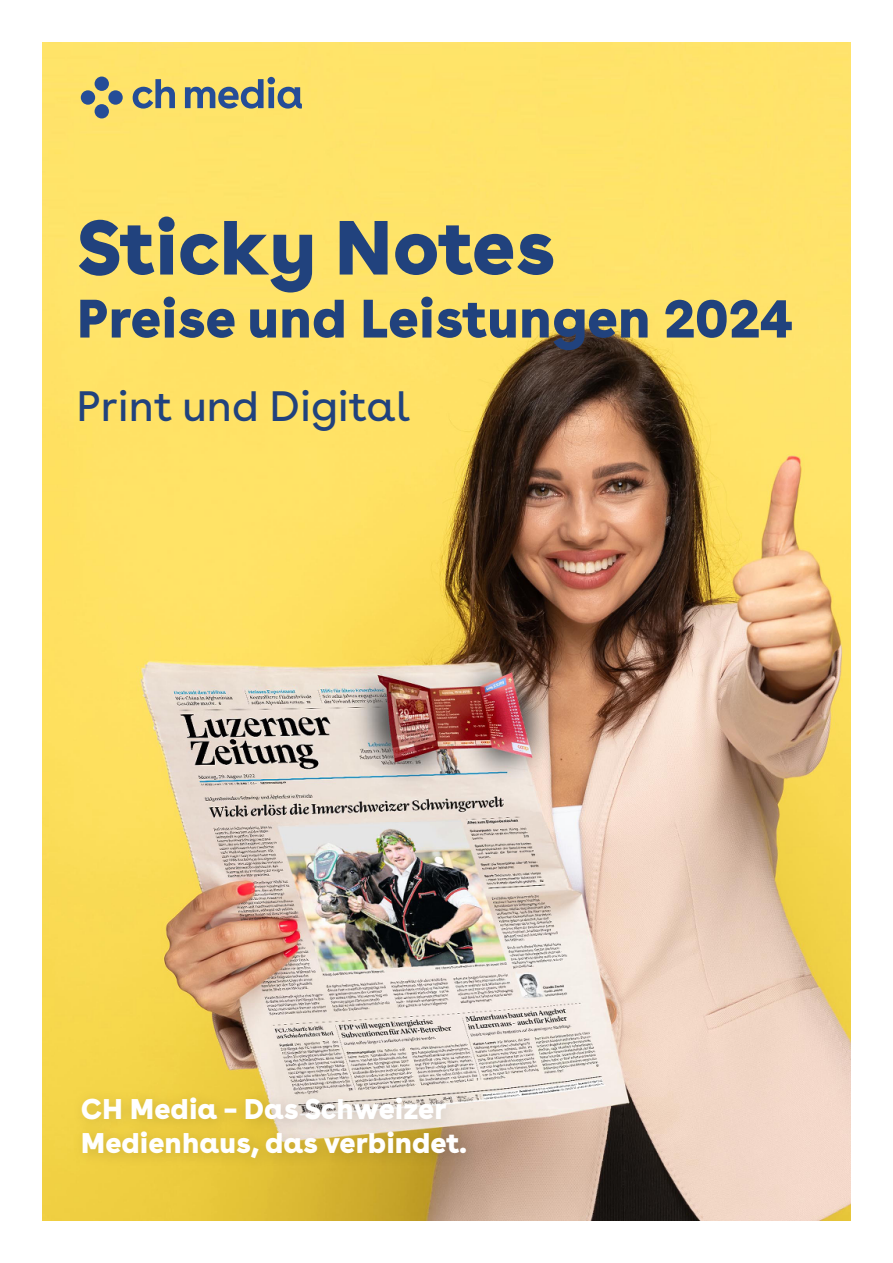
<style>
.page{position:relative;width:893px;height:1263px;background:#fff}
.page>*{position:absolute;margin:0;border:0;box-sizing:border-box;transform-origin:0 0}
.t1{font:900 76.5px "CH Media";color:#21427d}
.t2{font:900 54px "CH Media";color:#21427d}
.t3{font:42.45px "CH Media";color:#21427d}
.t4{font:900 28.5px/34.2px "CH Media";color:#fff}
</style>
<div class="page">
<img style="left:43px;top:43px;width:807px;height:1177px">
<svg style="left:133px;top:77px;width:169px;height:32px;background:#aaa97a"></svg>
<svg style="left:81px;top:77px;width:42px;height:41px;background:#aeab79"></svg>
<div style="left:71px;top:1086px;width:410px;height:87px;background:#000;opacity:.15"></div>
<h1 class="t1" style="left:77px;top:203px;width:480px">Sticky Notes</h1>
<h2 class="t2" style="left:77px;top:287px;width:718px">Preise und Leistungen 2024</h2>
<h3 class="t3" style="left:77px;top:381px;width:336px">Print und Digital</h3>
<p class="t4" style="left:81px;top:1092px;width:388px">CH Media – Das Schweizer<br>Medienhaus, das verbindet.</p>
</div>
